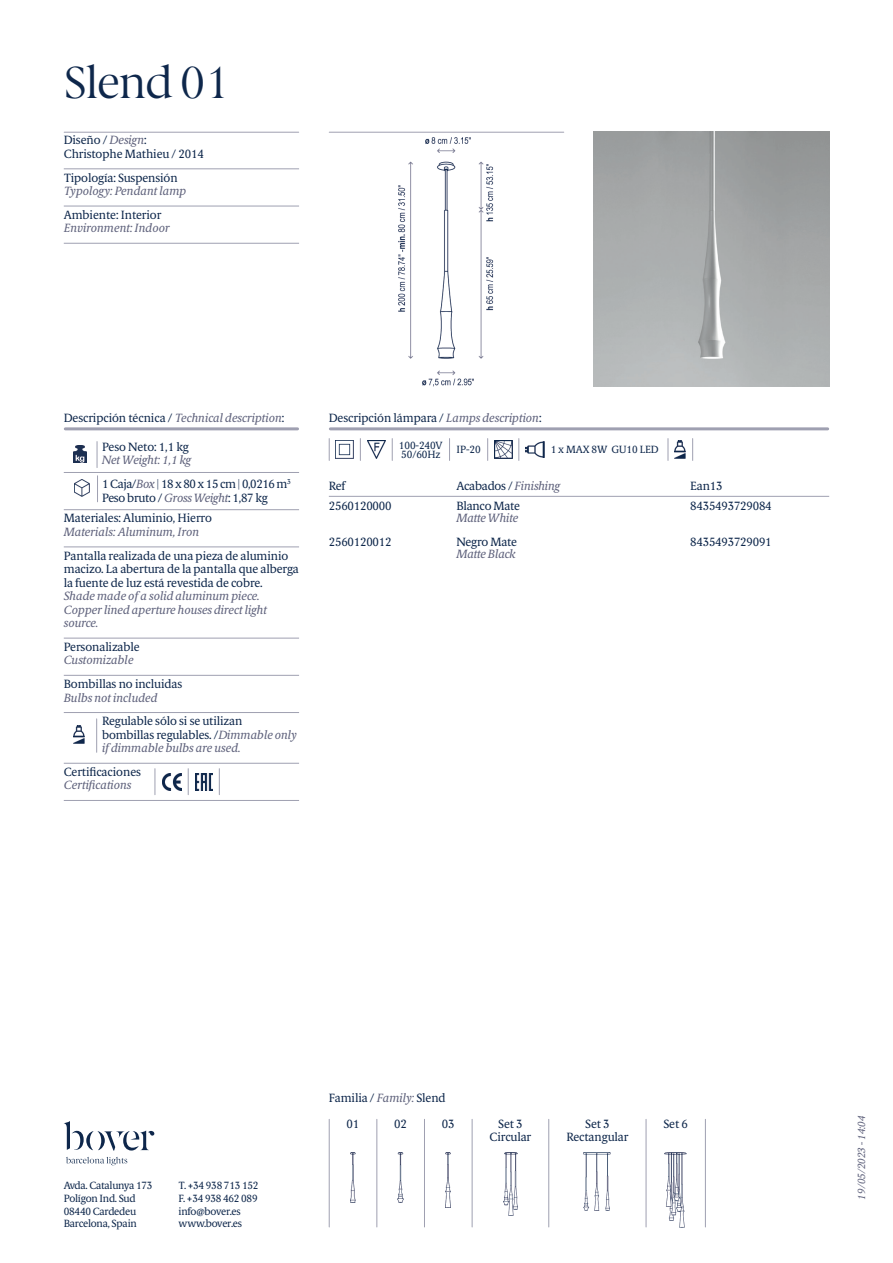
<style>
.page{position:relative;width:893px;height:1263px;background:#fff}
.page>*{position:absolute;margin:0;border:0;box-sizing:border-box;transform-origin:0 0}
.t1{font:45px "Berlingske Serif";letter-spacing:-.025em;color:#0e274b}
.t2{font:12px/13.5px "Berlingske Serif Tx";letter-spacing:-.01em;color:#0e274b}
.t3{font:italic 12px/13.5px "Berlingske Serif Tx";letter-spacing:-.01em;color:#5f627c}
.t4{font:12px/23.7px "Berlingske Serif Tx";letter-spacing:-.035em;color:#0e274b}
.t5{font:10.5px/12.8px "Berlingske Serif Tx";letter-spacing:-.025em;color:#0e274b}
.t6{font:italic 10.5px "Berlingske Serif Tx";letter-spacing:-.01em;color:#5f627c}
.s1{font-style:italic;color:#5f627c}
</style>
<div class="page">
<hr style="left:64px;top:168px;width:235px;height:1px;background:#9fa0b1">
<hr style="left:64px;top:206px;width:235px;height:1px;background:#9fa0b1">
<hr style="left:64px;top:243px;width:235px;height:1px;background:#9fa0b1">
<hr style="left:64px;top:132px;width:235px;height:1px;background:#9fa0b1">
<hr style="left:329px;top:132px;width:235px;height:1px;background:#9fa0b1">
<img style="left:398px;top:137px;width:96px;height:250px">
<hr style="left:64px;top:472px;width:235px;height:1px;background:#9fa0b1">
<hr style="left:64px;top:509px;width:235px;height:1px;background:#9fa0b1">
<hr style="left:64px;top:546px;width:235px;height:1px;background:#9fa0b1">
<hr style="left:64px;top:638px;width:235px;height:1px;background:#9fa0b1">
<hr style="left:64px;top:675px;width:235px;height:1px;background:#9fa0b1">
<hr style="left:64px;top:712px;width:235px;height:1px;background:#9fa0b1">
<hr style="left:64px;top:763px;width:235px;height:1px;background:#9fa0b1">
<hr style="left:64px;top:800px;width:235px;height:1px;background:#9fa0b1">
<img style="left:74px;top:446px;width:13px;height:17px">
<svg style="left:97px;top:442px;width:1px;height:26px"></svg>
<img style="left:74px;top:480px;width:15px;height:17px">
<svg style="left:97px;top:476px;width:1px;height:26px"></svg>
<img style="left:73px;top:725px;width:12px;height:19px">
<hr style="left:96px;top:719px;width:1px;height:33px;background:#9fa0b1">
<svg style="left:155px;top:769px;width:1px;height:26px"></svg>
<img style="left:162px;top:774px;width:19px;height:17px">
<svg style="left:188px;top:769px;width:1px;height:26px"></svg>
<img style="left:195px;top:774px;width:17px;height:17px">
<svg style="left:219px;top:769px;width:1px;height:26px"></svg>
<hr style="left:65px;top:427px;width:233px;height:3px;background:#9fa0b1">
<hr style="left:330px;top:427px;width:498px;height:3px;background:#9fa0b1">
<svg style="left:487px;top:439px;width:1px;height:21px"></svg>
<svg style="left:518px;top:439px;width:1px;height:21px"></svg>
<svg style="left:449px;top:439px;width:1px;height:21px"></svg>
<svg style="left:392px;top:439px;width:1px;height:21px"></svg>
<svg style="left:329px;top:439px;width:1px;height:21px"></svg>
<svg style="left:360px;top:439px;width:1px;height:21px"></svg>
<img style="left:367px;top:441px;width:18px;height:17px">
<img style="left:336px;top:441px;width:18px;height:17px">
<svg style="left:668px;top:439px;width:1px;height:21px"></svg>
<img style="left:526px;top:441px;width:18px;height:17px">
<img style="left:494px;top:441px;width:18px;height:17px">
<hr style="left:329px;top:1119px;width:1px;height:108px;background:#9fa0b1">
<hr style="left:376px;top:1119px;width:1px;height:108px;background:#9fa0b1">
<hr style="left:424px;top:1119px;width:1px;height:108px;background:#9fa0b1">
<hr style="left:472px;top:1119px;width:1px;height:108px;background:#9fa0b1">
<hr style="left:548px;top:1119px;width:1px;height:108px;background:#9fa0b1">
<hr style="left:705px;top:1119px;width:1px;height:108px;background:#9fa0b1">
<hr style="left:646px;top:1119px;width:1px;height:108px;background:#9fa0b1">
<img style="left:350px;top:1152px;width:6px;height:51px">
<img style="left:446px;top:1152px;width:5px;height:56px">
<img style="left:398px;top:1152px;width:6px;height:50px">
<img style="left:503px;top:1152px;width:15px;height:63px">
<img style="left:665px;top:1152px;width:22px;height:75px">
<img style="left:584px;top:1152px;width:27px;height:58px">
<svg style="left:692px;top:439px;width:1px;height:21px"></svg>
<img style="left:675px;top:440px;width:11px;height:19px">
<img style="left:594px;top:132px;width:235px;height:255px">
<svg style="left:66px;top:1157px;width:61px;height:8px"></svg>
<svg style="left:64px;top:1121px;width:90px;height:29px"></svg>
<hr style="left:329px;top:496px;width:500px;height:1px;background:#9fa0b1">
<h1 class="t1" style="left:64px;top:53px;width:168px">Slend 01</h1>
<p class="t2" style="left:64px;top:133px;width:142px">Diseño / <span class="s1">Design</span>:<br>Christophe Mathieu / 2014</p>
<p class="t2" style="left:64px;top:171px;width:115px">Tipología: Suspensión</p>
<p class="t3" style="left:64px;top:184px;width:124px">Typology: Pendant lamp</p>
<p class="t2" style="left:64px;top:208px;width:99px">Ambiente: Interior</p>
<p class="t3" style="left:64px;top:221px;width:108px">Environment: Indoor</p>
<p class="t2" style="left:64px;top:411px;width:222px">Descripción técnica / <span class="s1">Technical description</span>:</p>
<p class="t2" style="left:329px;top:411px;width:214px">Descripción lámpara / <span class="s1">Lamps description</span>:</p>
<p class="t5" style="left:456px;top:443px;width:26px">IP-20</p>
<p class="t5" style="left:551px;top:443px;width:110px">1 x MAX 8W GU10 LED</p>
<p class="t5" style="left:399px;top:441px;width:45px;line-height:9px">100-240V<br>50/60Hz</p>
<p class="t2" style="left:102px;top:440px;width:88px">Peso Neto: 1,1 kg</p>
<p class="t4" style="left:102px;top:448px;width:190px"><span class="s1">Net Weight: 1,1 kg<br></span>1 Caja/<span class="s1">Box</span> | 18 x 80 x 15 cm | 0,0216 m<sup>3</sup></p>
<p class="t2" style="left:64px;top:487px;width:205px;line-height:20.7px;text-indent:38px">Peso bruto / <span class="s1">Gross Weight</span>: 1,87 kg<br>Materiales: Aluminio, Hierro</p>
<p class="t3" style="left:64px;top:525px;width:137px">Materials: Aluminum, Iron</p>
<p class="t2" style="left:64px;top:549px;width:237px">Pantalla realizada de una pieza de aluminio macizo. La abertura de la pantalla que alberga la fuente de luz está revestida de cobre.</p>
<p class="t3" style="left:64px;top:589px;width:205px">Shade made of a solid aluminum piece.<br>Copper lined aperture houses direct light source.</p>
<p class="t2" style="left:64px;top:640px;width:78px">Personalizable</p>
<p class="t3" style="left:64px;top:653px;width:71px">Customizable</p>
<p class="t2" style="left:64px;top:677px;width:120px">Bombillas no incluidas</p>
<p class="t3" style="left:64px;top:691px;width:95px">Bulbs not included</p>
<p class="t2" style="left:102px;top:714px;width:196px">Regulable sólo si se utilizan bombillas regulables. /<span class="s1">Dimmable only if dimmable bulbs are used.</span></p>
<p class="t2" style="left:64px;top:765px;width:79px">Certificaciones</p>
<p class="t3" style="left:64px;top:778px;width:69px">Certifications</p>
<p class="t2" style="left:329px;top:479px;width:18px">Ref</p>
<p class="t2" style="left:456px;top:479px;width:105px">Acabados / <span class="s1">Finishing</span></p>
<p class="t2" style="left:690px;top:479px;width:34px">Ean13</p>
<p class="t2" style="left:329px;top:499px;width:64px">2560120000</p>
<p class="t2" style="left:456px;top:499px;width:65px">Blanco Mate</p>
<p class="t2" style="left:690px;top:499px;width:83px">8435493729084</p>
<p class="t3" style="left:456px;top:511px;width:64px">Matte White</p>
<p class="t2" style="left:329px;top:535px;width:64px">2560120012</p>
<p class="t2" style="left:456px;top:535px;width:62px">Negro Mate</p>
<p class="t2" style="left:690px;top:535px;width:83px">8435493729091</p>
<p class="t3" style="left:456px;top:547px;width:61px">Matte Black</p>
<p class="t5" style="left:64px;top:1179px;width:90px">Avda. Catalunya 173<br>Polígon Ind. Sud<br>08440 Cardedeu<br>Barcelona, Spain</p>
<p class="t5" style="left:179px;top:1179px;width:81px">T. +34 938 713 152<br>F. +34 938 462 089 info@bover.es www.bover.es</p>
<p class="t2" style="left:347px;top:1085px;width:101px;line-height:25.5px;text-indent:-18px">Familia / <span class="s1">Family:</span> Slend<br>01</p>
<p class="t2" style="left:394px;top:1117px;width:14px">02</p>
<p class="t2" style="left:442px;top:1117px;width:14px">03</p>
<p class="t2" style="left:498px;top:1117px;width:26px">Set 3</p>
<p class="t2" style="left:663px;top:1117px;width:26px">Set 6</p>
<p class="t2" style="left:490px;top:1130px;width:43px">Circular</p>
<p class="t2" style="left:566px;top:1117px;width:64px;text-align:center">Set 3<br>Rectangular</p>
<p class="t6" style="left:854px;top:1199px;width:86px;rotate:-90deg">19/05/2023 - 14:04</p>
</div>
